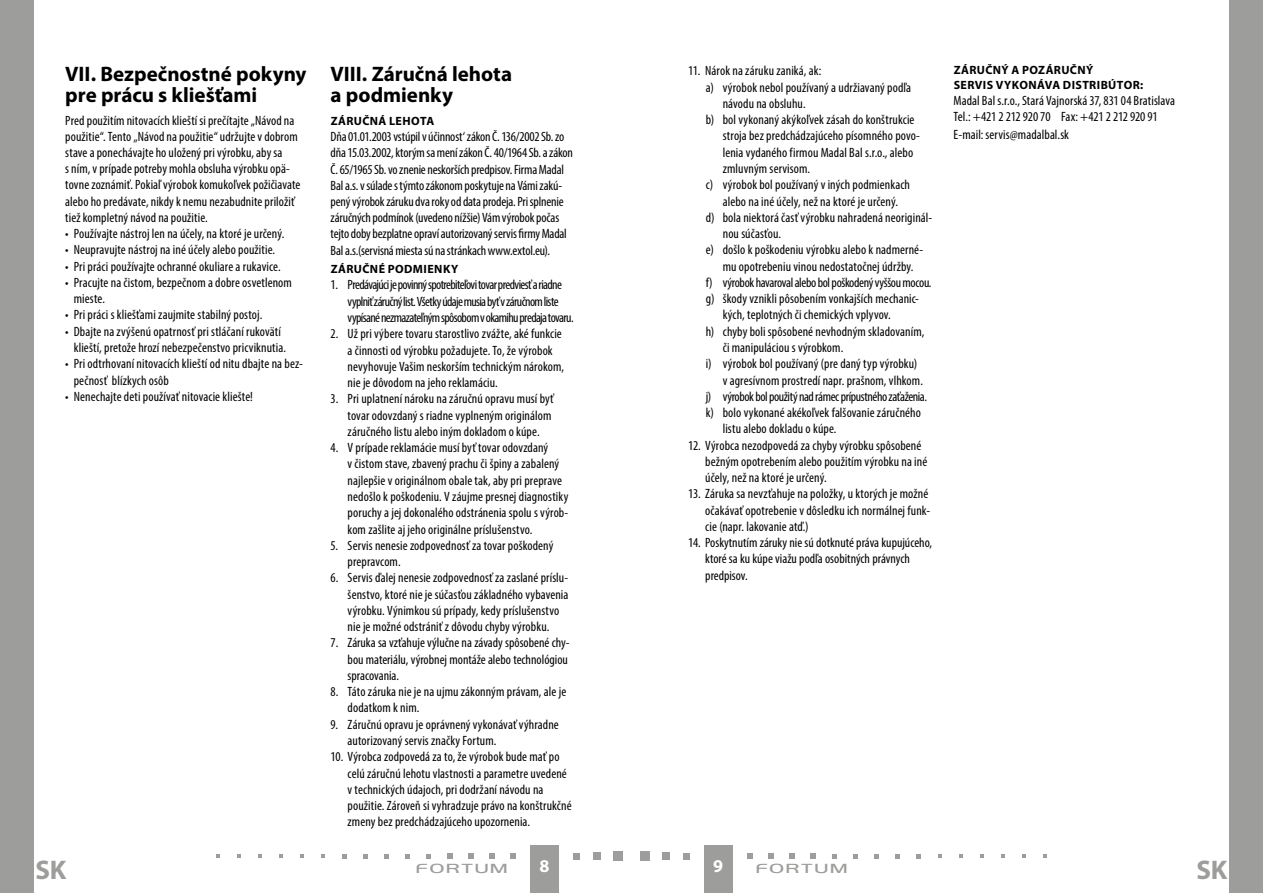
<style>
.page{position:relative;width:1263px;height:893px;background:#fff}
.page>*{position:absolute;margin:0;border:0;box-sizing:border-box;transform-origin:0 0}
.t1{font:700 27px "Myriad Pro";color:#9d9d9c}
.t2{font:700 21px/21px "Myriad Pro";color:#000}
.t3{font:700 18px "Myriad Pro";color:#fff}
.t4{font:condensed 13.5px/16.2px "Myriad Pro";letter-spacing:.005em;color:#000}
.t5{font:condensed 13.5px/16.2px "Myriad Pro";letter-spacing:-.015em;color:#000}
.t6{font:condensed 13.5px/16.2px "Myriad Pro";letter-spacing:-.045em;color:#000}
.t7{font:condensed 13.5px "Myriad Pro";letter-spacing:-.03em;color:#000}
.t8{font:condensed 13.5px "Myriad Pro";letter-spacing:-.025em;color:#000}
.t9{font:700 12px/14.4px "Myriad Pro";letter-spacing:.03em;color:#000}
.t10{font:12px "Highland Gothic Light Medium CE";letter-spacing:.115em;color:#9d9d9c;scale:1.5 1}
</style>
<div class="page">
<div style="left:0;top:0;width:34px;height:893px;background:#9d9d9c"></div>
<div style="left:1229px;top:0;width:34px;height:893px;background:#9d9d9c"></div>
<div style="left:704px;top:844px;width:29px;height:49px;background:#9d9d9c"></div>
<div style="left:530px;top:844px;width:28px;height:49px;background:#9d9d9c"></div>
<div style="left:640px;top:851px;width:9px;height:10px;background:#9d9d9c"></div>
<div style="left:662px;top:852px;width:8px;height:8px;background:#9d9d9c"></div>
<div style="left:683px;top:853px;width:7px;height:6px;background:#9d9d9c"></div>
<svg style="left:747px;top:853px;width:6px;height:6px"></svg>
<svg style="left:768px;top:853px;width:6px;height:6px"></svg>
<svg style="left:789px;top:853px;width:6px;height:6px"></svg>
<svg style="left:811px;top:853px;width:5px;height:6px"></svg>
<svg style="left:832px;top:854px;width:5px;height:4px"></svg>
<svg style="left:853px;top:854px;width:5px;height:4px"></svg>
<svg style="left:874px;top:854px;width:5px;height:4px"></svg>
<svg style="left:895px;top:854px;width:5px;height:4px"></svg>
<svg style="left:916px;top:854px;width:5px;height:4px"></svg>
<svg style="left:938px;top:854px;width:4px;height:4px"></svg>
<svg style="left:959px;top:854px;width:4px;height:4px"></svg>
<svg style="left:980px;top:854px;width:4px;height:4px"></svg>
<svg style="left:1001px;top:854px;width:4px;height:4px"></svg>
<svg style="left:1022px;top:854px;width:4px;height:4px"></svg>
<svg style="left:1043px;top:854px;width:4px;height:4px"></svg>
<div style="left:614px;top:851px;width:9px;height:10px;background:#9d9d9c"></div>
<div style="left:593px;top:852px;width:8px;height:8px;background:#9d9d9c"></div>
<svg style="left:573px;top:853px;width:6px;height:6px"></svg>
<svg style="left:510px;top:853px;width:6px;height:6px"></svg>
<svg style="left:489px;top:853px;width:5px;height:6px"></svg>
<svg style="left:468px;top:853px;width:5px;height:6px"></svg>
<svg style="left:447px;top:853px;width:5px;height:6px"></svg>
<svg style="left:426px;top:854px;width:5px;height:4px"></svg>
<svg style="left:405px;top:854px;width:5px;height:4px"></svg>
<svg style="left:384px;top:854px;width:5px;height:4px"></svg>
<svg style="left:363px;top:854px;width:5px;height:4px"></svg>
<svg style="left:342px;top:854px;width:5px;height:4px"></svg>
<svg style="left:321px;top:854px;width:4px;height:4px"></svg>
<svg style="left:300px;top:854px;width:4px;height:4px"></svg>
<svg style="left:279px;top:854px;width:4px;height:4px"></svg>
<svg style="left:258px;top:854px;width:4px;height:4px"></svg>
<svg style="left:237px;top:854px;width:4px;height:4px"></svg>
<svg style="left:216px;top:854px;width:4px;height:4px"></svg>
<h2 class="t2" style="left:65px;top:63px;width:243px">VII. Bezpečnostné pokyny pre prácu s kliešťami</h2>
<p class="t4" style="left:65px;top:112px;width:237px">Pred použitím nitovacích klieští si prečítajte „Návod na použitie“. Tento „Návod na použitie“ udržujte v dobrom stave a ponechávajte ho uložený pri výrobku, aby sa<br>s ním, v prípade potreby mohla obsluha výrobku opä&shy;tovne zoznámiť. Pokiaľ výrobok komukoľvek požičiavate alebo ho predávate, nikdy k nemu nezabudnite priložiť tiež kompletný návod na použitie.</p>
<p class="t4" style="left:65px;top:225px;width:221px">• Používajte nástroj len na účely, na ktoré je určený.</p>
<p class="t4" style="left:65px;top:242px;width:211px">• Neupravujte nástroj na iné účely alebo použitie.</p>
<p class="t4" style="left:65px;top:258px;width:217px">• Pri práci používajte ochranné okuliare a rukavice.</p>
<p class="t4" style="left:74px;top:274px;width:220px;text-indent:-9px">• Pracujte na čistom, bezpečnom a dobre osvetlenom mieste.</p>
<p class="t4" style="left:65px;top:307px;width:199px">• Pri práci s kliešťami zaujmite stabilný postoj.</p>
<p class="t4" style="left:74px;top:323px;width:214px;text-indent:-9px">• Dbajte na zvýšenú opatrnosť pri stláčaní rukovätí klieští, pretože hrozí nebezpečenstvo pricviknutia.</p>
<p class="t4" style="left:74px;top:355px;width:231px;text-indent:-9px">• Pri odtrhovaní nitovacích klieští od nitu dbajte na bez&shy;pečnosť blízkych osôb</p>
<p class="t4" style="left:65px;top:388px;width:189px">• Nenechajte deti používať nitovacie kliešte!</p>
<h2 class="t2" style="left:331px;top:63px;width:183px">VIII. Záručná lehota a podmienky</h2>
<p class="t9" style="left:331px;top:113px;width:105px">ZÁRUČNÁ LEHOTA</p>
<p class="t5" style="left:331px;top:128px;width:244px">Dňa 01.01.2003 vstúpil v účinnost‘ zákon Č. 136/2002 Sb. zo dňa 15.03.2002, ktorým sa mení zákon Č. 40/1964 Sb. a zákon Č. 65/1965 Sb. vo znenie neskorších predpisov. Firma Madal Bal a.s. v súlade s týmto zákonom poskytuje na Vámi zakú&shy;pený výrobok záruku dva roky od data prodeja. Pri splnenie záručných podmínok (uvedeno nížšie) Vám výrobok počas tejto doby bezplatne opraví autorizovaný servis firmy Madal Bal a.s.(servisná miesta sú na stránkach www.extol.eu).</p>
<p class="t9" style="left:331px;top:262px;width:129px">ZÁRUČNÉ PODMIENKY</p>
<p class="t6" style="left:348px;top:277px;width:227px;text-indent:-17px">1. Predávajúci je povinný spotrebiteľovi tovar predviesť a riadne vyplniť záručný list. Všetky údaje musia byť v záručnom liste vypísané nezmazateľným spôsobom v okamihu predaja tovaru.</p>
<p class="t4" style="left:348px;top:326px;width:218px;text-indent:-17px">2. Už pri výbere tovaru starostlivo zvážte, aké funkcie a činnosti od výrobku požadujete. To, že výrobok nevyhovuje Vašim neskorším technickým nárokom, nie je dôvodom na jeho reklamáciu.</p>
<p class="t4" style="left:348px;top:391px;width:208px;text-indent:-17px">3. Pri uplatnení nároku na záručnú opravu musí byť tovar odovzdaný s riadne vyplneným originálom záručného listu alebo iným dokladom o kúpe.</p>
<p class="t4" style="left:348px;top:439px;width:222px;text-indent:-17px">4. V prípade reklamácie musí byť tovar odovzdaný<br>v čistom stave, zbavený prachu či špiny a zabalený najlepšie v originálnom obale tak, aby pri preprave nedošlo k poškodeniu. V záujme presnej diagnostiky poruchy a jej dokonalého odstránenia spolu s výrob&shy;kom zašlite aj jeho originálne príslušenstvo.</p>
<p class="t4" style="left:348px;top:537px;width:207px;text-indent:-17px">5. Servis nenesie zodpovednosť za tovar poškodený prepravcom.</p>
<p class="t4" style="left:348px;top:570px;width:222px;text-indent:-17px">6. Servis ďalej nenesie zodpovednosť za zaslané príslu&shy;šenstvo, ktoré nie je súčasťou základného vybavenia výrobku. Výnimkou sú prípady, kedy príslušenstvo nie je možné odstrániť z dôvodu chyby výrobku.</p>
<p class="t4" style="left:348px;top:635px;width:223px;text-align:justify;text-indent:-17px">7. Záruka sa vzťahuje výlučne na závady spôsobené chy&shy;bou materiálu, výrobnej montáže alebo technológiou spracovania.</p>
<p class="t4" style="left:348px;top:683px;width:220px;text-indent:-17px">8. Táto záruka nie je na ujmu zákonným právam, ale je dodatkom k nim.</p>
<p class="t4" style="left:348px;top:716px;width:213px;text-indent:-17px">9. Záručnú opravu je oprávnený vykonávať výhradne autorizovaný servis značky Fortum.</p>
<p class="t4" style="left:348px;top:748px;width:226px;text-indent:-17px">10. Výrobca zodpovedá za to, že výrobok bude mať po celú záručnú lehotu vlastnosti a parametre uvedené v technických údajoch, pri dodržaní návodu na použitie. Zároveň si vyhradzuje právo na konštrukčné zmeny bez predchádzajúceho upozornenia.</p>
<p class="t4" style="left:688px;top:63px;width:134px">11. Nárok na záruku zaniká, ak:</p>
<p class="t4" style="left:706px;top:79px;width:207px">a) výrobok nebol používaný a udržiavaný podľa</p>
<p class="t4" style="left:723px;top:95px;width:84px">návodu na obsluhu.</p>
<p class="t4" style="left:706px;top:111px;width:210px">b) bol vykonaný akýkoľvek zásah do konštrukcie</p>
<p class="t4" style="left:723px;top:128px;width:199px">stroja bez predchádzajúceho písomného povo-</p>
<p class="t4" style="left:723px;top:144px;width:192px">lenia vydaného firmou Madal Bal s.r.o., alebo</p>
<p class="t4" style="left:723px;top:160px;width:89px">zmluvným servisom.</p>
<p class="t4" style="left:706px;top:177px;width:206px">c) výrobok bol používaný v iných podmienkach</p>
<p class="t4" style="left:723px;top:193px;width:177px">alebo na iné účely, než na ktoré je určený.</p>
<p class="t4" style="left:706px;top:209px;width:228px">d) bola niektorá časť výrobku nahradená neoriginál-</p>
<p class="t4" style="left:723px;top:225px;width:60px">nou súčasťou.</p>
<p class="t4" style="left:706px;top:242px;width:219px">e) došlo k poškodeniu výrobku alebo k nadmerné-</p>
<p class="t4" style="left:723px;top:258px;width:192px">mu opotrebeniu vinou nedostatočnej údržby.</p>
<p class="t8" style="left:706px;top:274px;width:227px">f) výrobok havaroval alebo bol poškodený vyššou mocou.</p>
<p class="t4" style="left:706px;top:290px;width:215px">g) škody vznikli pôsobením vonkajších mechanic-</p>
<p class="t4" style="left:723px;top:307px;width:170px">kých, teplotných či chemických vplyvov.</p>
<p class="t4" style="left:706px;top:323px;width:220px">h) chyby boli spôsobené nevhodným skladovaním,</p>
<p class="t4" style="left:723px;top:339px;width:122px">či manipuláciou s výrobkom.</p>
<p class="t4" style="left:706px;top:355px;width:213px">i) výrobok bol používaný (pre daný typ výrobku)</p>
<p class="t4" style="left:723px;top:372px;width:202px">v agresívnom prostredí napr. prašnom, vlhkom.</p>
<p class="t7" style="left:706px;top:388px;width:223px">j) výrobok bol použitý nad rámec prípustného zaťaženia.</p>
<p class="t4" style="left:706px;top:404px;width:217px">k) bolo vykonané akékoľvek falšovanie záručného</p>
<p class="t4" style="left:723px;top:421px;width:115px">listu alebo dokladu o kúpe.</p>
<p class="t4" style="left:705px;top:437px;width:224px;text-indent:-17px">12. Výrobca nezodpovedá za chyby výrobku spôsobené bežným opotrebením alebo použitím výrobku na iné účely, než na ktoré je určený.</p>
<p class="t4" style="left:705px;top:486px;width:226px;text-indent:-17px">13. Záruka sa nevzťahuje na položky, u ktorých je možné očakávať opotrebenie v dôsledku ich normálnej funk&shy;cie (napr. lakovanie atď.)</p>
<p class="t4" style="left:705px;top:534px;width:228px;text-indent:-17px">14. Poskytnutím záruky nie sú dotknuté práva kupujúceho, ktoré sa ku kúpe viažu podľa osobitných právnych predpisov.</p>
<p class="t9" style="left:954px;top:63px;width:191px">ZÁRUČNÝ A POZÁRUČNÝ<br>SERVIS VYKONÁVA DISTRIBÚTOR:</p>
<p class="t4" style="left:954px;top:92px;width:223px">Madal Bal s.r.o., Stará Vajnorská 37, 831 04 Bratislava<br>Tel.: +421 2 212 920 70 Fax: +421 2 212 920 91</p>
<p class="t4" style="left:954px;top:127px;width:117px">E-mail: servis@madalbal.sk</p>
<h1 class="t1" style="left:36px;top:852px;width:32px">SK</h1>
<p class="t10" style="left:416px;top:861px;width:62px">FORTUM</p>
<h3 class="t3" style="left:539px;top:855px;width:11px">8</h3>
<h3 class="t3" style="left:713px;top:855px;width:11px">9</h3>
<p class="t10" style="left:756px;top:861px;width:62px">FORTUM</p>
<h1 class="t1" style="left:1196px;top:852px;width:32px">SK</h1>
</div>
